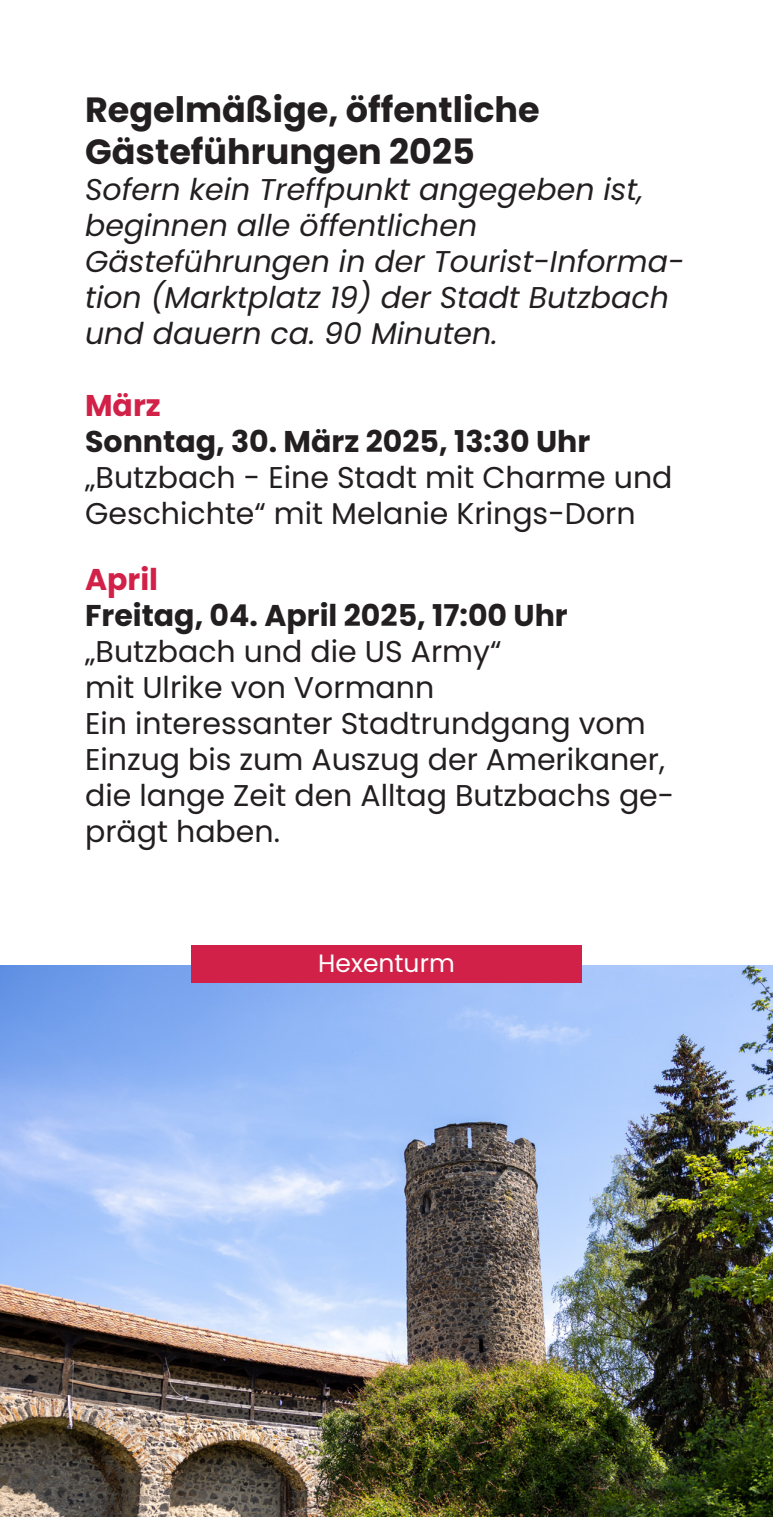
<style>
.page{position:relative;width:773px;height:1517px;background:#fff}
.page>*{position:absolute;margin:0;border:0;box-sizing:border-box;transform-origin:0 0}
.t1{font:700 35px/42px "Poppins";color:#231f20}
.t2{font:30px/36px "Poppins";color:#231f20}
.t3{font:italic 30px/36px "Poppins";color:#231f20}
.t4{font:700 30px "Poppins";color:#231f20}
.t5{font:700 30px "Poppins";color:#d22148}
.t6{font:25px "Poppins";color:#fff}
</style>
<div class="page">
<img style="left:0;top:966px;width:772px;height:551px">
<div style="left:191px;top:945px;width:390px;height:37px;background:#d22148"></div>
<p class="t1" style="left:85px;top:89px;width:456px">Regelmäßige, öffentliche<br>Gästeführungen 2025</p>
<p class="t3" style="left:85px;top:171px;width:601px">Sofern kein Treffpunkt angegeben ist, beginnen alle öffentlichen Gästeführungen in der Tourist-Informa&shy;tion (Marktplatz 19) der Stadt Butzbach und dauern ca. 90 Minuten.</p>
<p class="t5" style="left:85px;top:388px;width:77px">März</p>
<p class="t4" style="left:85px;top:424px;width:506px">Sonntag, 30. März 2025, 13:30 Uhr</p>
<p class="t2" style="left:85px;top:459px;width:589px">„Butzbach - Eine Stadt mit Charme und<br>Geschichte“ mit Melanie Krings-Dorn</p>
<p class="t5" style="left:85px;top:562px;width:75px">April</p>
<p class="t4" style="left:85px;top:598px;width:484px">Freitag, 04. April 2025, 17:00 Uhr</p>
<p class="t2" style="left:85px;top:633px;width:590px">„Butzbach und die US Army“<br>mit Ulrike von Vormann<br>Ein interessanter Stadtrundgang vom<br>Einzug bis zum Auszug der Amerikaner, die lange Zeit den Alltag Butzbachs ge&shy;prägt haben.</p>
<p class="t6" style="left:318px;top:948px;width:138px">Hexenturm</p>
</div>
